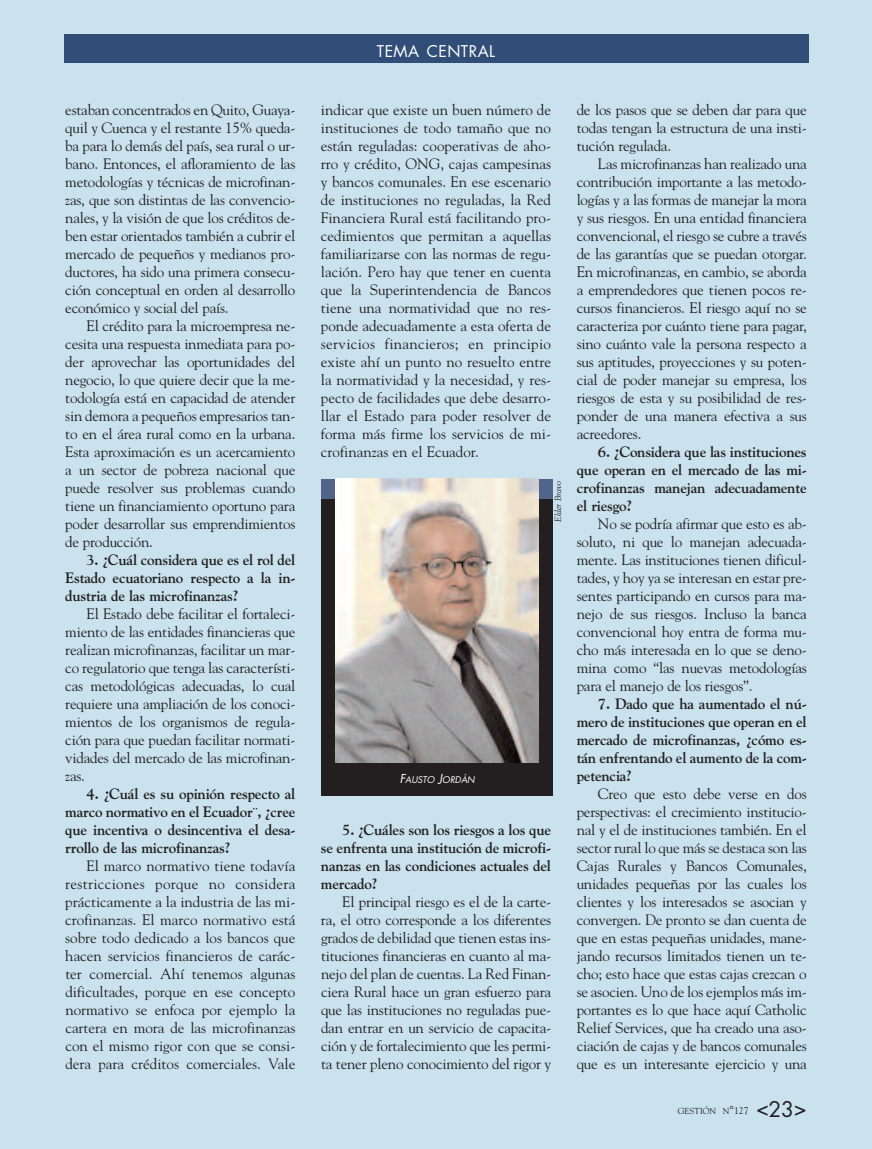
<style>
.page{position:relative;width:872px;height:1149px;background:#fff}
.page>*{position:absolute;margin:0;border:0;box-sizing:border-box;transform-origin:0 0}
.t1{font:15.75px "Futura";letter-spacing:.025em;color:#fff}
.t2{font:15px/18px "Goudy";letter-spacing:-.015em;color:#231f20;text-align:justify}
.t3{font:700 15px/18px "Goudy";letter-spacing:-.015em;color:#231f20;text-align:justify}
.t4{font:italic 9px "Futura";color:#fff}
.t5{font:italic 9px "Goudy";color:#231f20}
.t6{font:8.7px "Goudy";color:#231f20}
.s1{font-size:12px}
.s2{font-size:11.55px}
.s3{font-size:9.75px}
.s4{font-family:"Futura";font-size:21px}
</style>
<div class="page">
<div style="left:0;top:0;width:872px;height:1148px;background:#c9e2ee"></div>
<div style="left:64px;top:34px;width:744px;height:29px;background:#304e77"></div>
<div style="left:322px;top:478px;width:231px;height:29px;background:#53648a"></div>
<div style="left:322px;top:499px;width:231px;height:297px;background:#231f20"></div>
<img style="left:336px;top:478px;width:203px;height:284px">
<p class="t2" style="left:65px;top:100px;width:232px">estaban concentrados en Quito, Guaya&shy;quil y Cuenca y el restante 15% queda&shy;ba para lo demás del país, sea rural o ur&shy;bano. Entonces, el afloramiento de las metodologías y técnicas de microfinan&shy;zas, que son distintas de las convencio&shy;nales, y la visión de que los créditos de&shy;ben estar orientados también a cubrir el mercado de pequeños y medianos pro&shy;ductores, ha sido una primera consecu&shy;ción conceptual en orden al desarrollo económico y social del país.</p>
<p class="t2" style="left:65px;top:316px;width:232px;text-indent:21px">El crédito para la microempresa ne&shy;cesita una respuesta inmediata para po&shy;der aprovechar las oportunidades del negocio, lo que quiere decir que la me&shy;todología está en capacidad de atender sin demora a pequeños empresarios tan&shy;to en el área rural como en la urbana.<br>Esta aproximación es un acercamiento a un sector de pobreza nacional que puede resolver sus problemas cuando tiene un financiamiento oportuno para poder desarrollar sus emprendimientos de producción.</p>
<p class="t3" style="left:65px;top:550px;width:232px;text-indent:21px">3. ¿Cuál considera que es el rol del Estado ecuatoriano respecto a la in&shy;dustria de las microfinanzas?</p>
<p class="t2" style="left:65px;top:604px;width:232px;text-indent:21px">El Estado debe facilitar el fortaleci&shy;miento de las entidades financieras que realizan microfinanzas, facilitar un mar&shy;co regulatorio que tenga las característi&shy;cas metodológicas adecuadas, lo cual requiere una ampliación de los conoci&shy;mientos de los organismos de regula&shy;ción para que puedan facilitar normati&shy;vidades del mercado de las microfinan&shy;zas.</p>
<p class="t3" style="left:65px;top:784px;width:232px;text-indent:21px">4. ¿Cuál es su opinión respecto al marco normativo en el Ecuador¨, ¿cree que incentiva o desincentiva el desa&shy;rrollo de las microfinanzas?</p>
<p class="t2" style="left:65px;top:856px;width:232px;text-indent:21px">El marco normativo tiene todavía restricciones porque no considera prácticamente a la industria de las mi&shy;crofinanzas. El marco normativo está sobre todo dedicado a los bancos que hacen servicios financieros de carác&shy;ter comercial. Ahí tenemos algunas dificultades, porque en ese concepto normativo se enfoca por ejemplo la cartera en mora de las microfinanzas con el mismo rigor con que se consi&shy;dera para créditos comerciales. Vale</p>
<p class="t1" style="left:377px;top:44px;width:120px">TEMA CENTRAL</p>
<p class="t2" style="left:321px;top:100px;width:232px">indicar que existe un buen número de instituciones de todo tamaño que no están reguladas: cooperativas de aho&shy;rro y crédito, ONG, cajas campesinas y bancos comunales. En ese escenario de instituciones no reguladas, la Red Financiera Rural está facilitando pro&shy;cedimientos que permitan a aquellas familiarizarse con las normas de regu&shy;lación. Pero hay que tener en cuenta que la Superintendencia de Bancos tiene una normatividad que no res&shy;ponde adecuadamente a esta oferta de servicios financieros; en principio existe ahí un punto no resuelto entre la normatividad y la necesidad, y res&shy;pecto de facilidades que debe desarro&shy;llar el Estado para poder resolver de forma más firme los servicios de mi&shy;crofinanzas en el Ecuador.</p>
<p class="t5" style="left:553px;top:521px;width:42px;rotate:-90deg">Elder Bravo</p>
<p class="t4" style="left:400px;top:775px;width:76px"><span class="s1">F</span>AUSTO <span class="s1">J</span>ORDÁN</p>
<p class="t3" style="left:321px;top:820px;width:232px;text-indent:21px">5. ¿Cuáles son los riesgos a los que se enfrenta una institución de microfi&shy;nanzas en las condiciones actuales del mercado?</p>
<p class="t2" style="left:321px;top:892px;width:232px;text-indent:21px">El principal riesgo es el de la carte&shy;ra, el otro corresponde a los diferentes grados de debilidad que tienen estas ins&shy;tituciones financieras en cuanto al ma&shy;nejo del plan de cuentas. La Red Finan&shy;ciera Rural hace un gran esfuerzo para que las instituciones no reguladas pue&shy;dan entrar en un servicio de capacita&shy;ción y de fortalecimiento que les permi&shy;ta tener pleno conocimiento del rigor y</p>
<p class="t2" style="left:576px;top:100px;width:232px">de los pasos que se deben dar para que todas tengan la estructura de una insti&shy;tución regulada.</p>
<p class="t2" style="left:576px;top:154px;width:232px;text-indent:21px">Las microfinanzas han realizado una contribución importante a las metodo&shy;logías y a las formas de manejar la mora y sus riesgos. En una entidad financiera convencional, el riesgo se cubre a través de las garantías que se puedan otorgar.<br>En microfinanzas, en cambio, se aborda a emprendedores que tienen pocos re&shy;cursos financieros. El riesgo aquí no se caracteriza por cuánto tiene para pagar, sino cuánto vale la persona respecto a sus aptitudes, proyecciones y su poten&shy;cial de poder manejar su empresa, los riesgos de esta y su posibilidad de res&shy;ponder de una manera efectiva a sus acreedores.</p>
<p class="t3" style="left:576px;top:442px;width:232px;text-indent:21px">6. ¿Considera que las instituciones que operan en el mercado de las mi&shy;crofinanzas manejan adecuadamente el riesgo?</p>
<p class="t2" style="left:576px;top:514px;width:232px;text-indent:21px">No se podría afirmar que esto es ab&shy;soluto, ni que lo manejan adecuada&shy;mente. Las instituciones tienen dificul&shy;tades, y hoy ya se interesan en estar pre&shy;sentes participando en cursos para ma&shy;nejo de sus riesgos. Incluso la banca convencional hoy entra de forma mu&shy;cho más interesada en lo que se deno&shy;mina como “las nuevas metodologías para el manejo de los riesgos”.</p>
<p class="t3" style="left:576px;top:694px;width:232px;text-indent:21px">7. Dado que ha aumentado el nú&shy;mero de instituciones que operan en el mercado de microfinanzas, ¿cómo es&shy;tán enfrentando el aumento de la com&shy;petencia?</p>
<p class="t2" style="left:576px;top:784px;width:232px;text-indent:21px">Creo que esto debe verse en dos perspectivas: el crecimiento institucio&shy;nal y el de instituciones también. En el sector rural lo que más se destaca son las Cajas Rurales y Bancos Comunales, unidades pequeñas por las cuales los clientes y los interesados se asocian y convergen. De pronto se dan cuenta de que en estas pequeñas unidades, mane&shy;jando recursos limitados tienen un te&shy;cho; esto hace que estas cajas crezcan o se asocien. Uno de los ejemplos más im&shy;portantes es lo que hace aquí Catholic Relief Services, que ha creado una aso&shy;ciación de cajas y de bancos comunales que es un interesante ejercicio y una</p>
<p class="t6" style="left:678px;top:1104px;width:130px">GESTIÓN N<span class="s2">°</span><span class="s3">127</span> <span class="s4">&lt;23&gt;</span></p>
</div>
